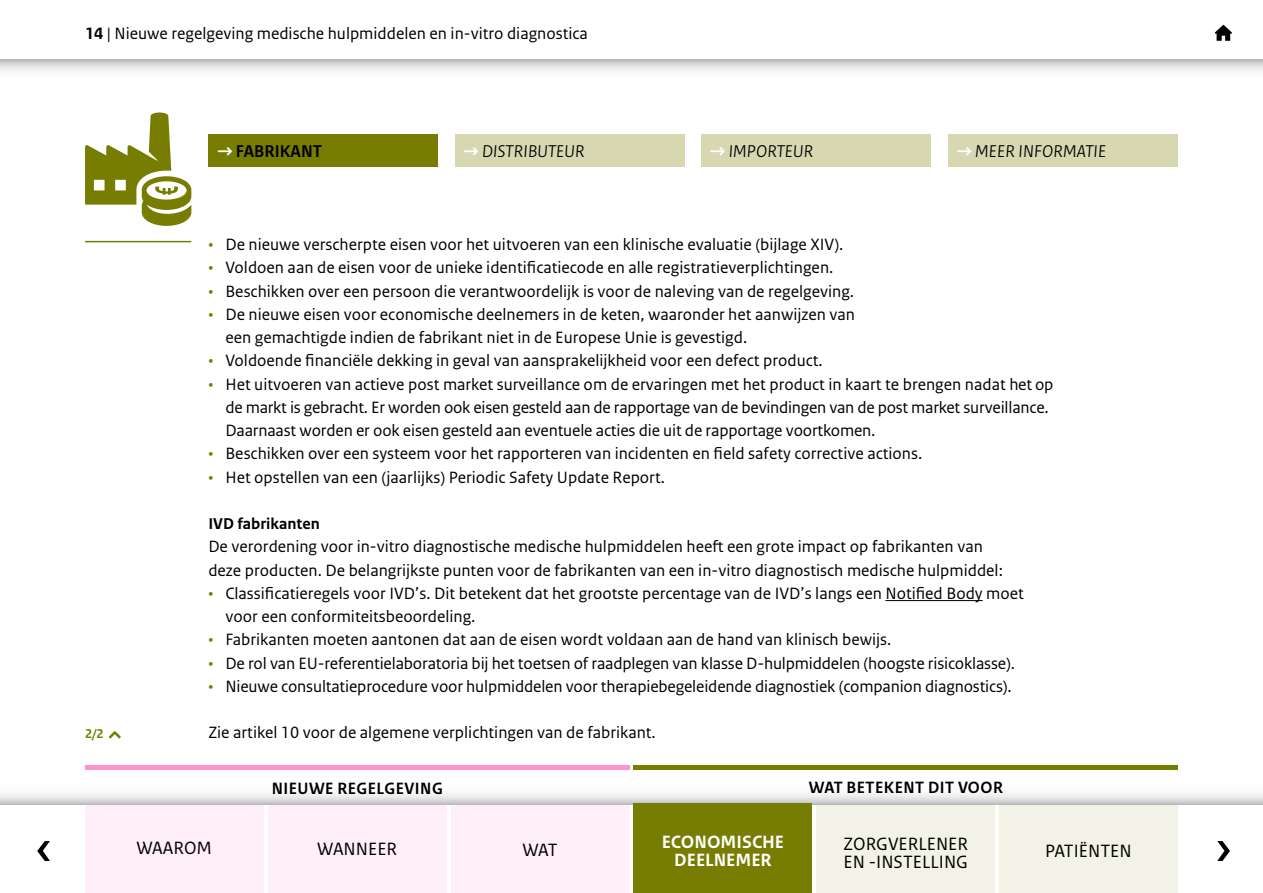
<style>
.page{position:relative;width:1263px;height:893px;background:#fff}
.page>*{position:absolute;margin:0;border:0;box-sizing:border-box;transform-origin:0 0}
.t1{font:18.75px/18px "Rijksoverheid Sans Text";color:#000}
.t2{font:700 18.75px/18px "Rijksoverheid Sans Text";color:#fff;text-align:center}
.t3{font:italic 18px "Rijksoverheid Sans Heading";letter-spacing:.01em;color:#000}
.t4{font:700 18px "Rijksoverheid Sans Heading";color:#000}
.t5{font:17.25px/23.2px "Rijksoverheid Sans Text";color:#000}
.t6{font:700 17.25px "Rijksoverheid Sans Heading";letter-spacing:.03em;color:#000}
.t7{font:700 16.5px "Rijksoverheid Sans Text";color:#000}
.t8{font:700 13.5px "Rijksoverheid Sans Text";color:#767d00}
.s1{font-weight:700}
.s2{font-family:"Rijksoverheid Sans Text";color:#fff}
.s3{font-family:"Rijksoverheid Sans Text";font-weight:700;font-style:normal;color:#fff}
.s4{color:#767d00}
</style>
<div class="page">
<div style="left:268px;top:804px;width:178px;height:89px;background:#ffeff8"></div>
<div style="left:451px;top:804px;width:178px;height:89px;background:#ffeff8"></div>
<div style="left:816px;top:804px;width:179px;height:89px;background:#f2f2e6"></div>
<div style="left:999px;top:804px;width:179px;height:89px;background:#f2f2e6"></div>
<div style="left:85px;top:804px;width:179px;height:89px;background:#ffeff8"></div>
<svg style="left:0;top:60px;width:1263px;height:11px"></svg>
<svg style="left:37px;top:841px;width:13px;height:20px"></svg>
<svg style="left:1217px;top:841px;width:13px;height:20px"></svg>
<div style="left:85px;top:766px;width:544px;height:34px;background:#ff93d0"></div>
<div style="left:634px;top:766px;width:544px;height:34px;background:#767d00"></div>
<svg style="left:0;top:770px;width:1263px;height:34px;background:#f3f3f3"></svg>
<svg style="left:1215px;top:25px;width:17px;height:16px"></svg>
<div style="left:634px;top:804px;width:178px;height:89px;background:#767d00"></div>
<hr style="left:885px;top:600px;width:98px;height:1px;background:#000">
<svg style="left:85px;top:112px;width:106px;height:114px"></svg>
<div style="left:209px;top:134px;width:229px;height:33px;background:#767d00"></div>
<div style="left:455px;top:134px;width:230px;height:33px;background:#d7d8b2"></div>
<div style="left:702px;top:134px;width:229px;height:33px;background:#d7d8b2"></div>
<svg style="left:109px;top:731px;width:12px;height:8px"></svg>
<div style="left:948px;top:134px;width:230px;height:33px;background:#d7d8b2"></div>
<hr style="left:85px;top:241px;width:106px;height:1px;background:#767d00">
<p class="t5" style="left:85px;top:22px;width:504px"><span class="s1">14</span> | Nieuwe regelgeving medische hulpmiddelen en in-vitro diagnostica</p>
<p class="t4" style="left:217px;top:141px;width:106px"><span class="s2">→</span> FABRIKANT</p>
<p class="t3" style="left:463px;top:142px;width:123px"><span class="s3">→</span> DISTRIBUTEUR</p>
<p class="t3" style="left:710px;top:142px;width:105px"><span class="s3">→</span> IMPORTEUR</p>
<p class="t3" style="left:957px;top:142px;width:151px"><span class="s3">→</span> MEER INFORMATIE</p>
<p class="t8" style="left:85px;top:726px;width:20px">2/2</p>
<p class="t5" style="left:208px;top:233px;width:637px"><span class="s4">•</span> De nieuwe verscherpte eisen voor het uitvoeren van een klinische evaluatie (bijlage XIV).</p>
<p class="t5" style="left:208px;top:256px;width:626px"><span class="s4">•</span> Voldoen aan de eisen voor de unieke identificatiecode en alle registratieverplichtingen.</p>
<p class="t5" style="left:208px;top:280px;width:647px"><span class="s4">•</span> Beschikken over een persoon die verantwoordelijk is voor de naleving van de regelgeving.</p>
<p class="t5" style="left:225px;top:303px;width:631px;text-indent:-17px"><span class="s4">•</span> De nieuwe eisen voor economische deelnemers in de keten, waaronder het aanwijzen van een gemachtigde indien de fabrikant niet in de Europese Unie is gevestigd.</p>
<p class="t5" style="left:208px;top:349px;width:616px"><span class="s4">•</span> Voldoende financiële dekking in geval van aansprakelijkheid voor een defect product.</p>
<p class="t5" style="left:225px;top:373px;width:829px;text-indent:-17px"><span class="s4">•</span> Het uitvoeren van actieve post market surveillance om de ervaringen met het product in kaart te brengen nadat het op de markt is gebracht. Er worden ook eisen gesteld aan de rapportage van de bevindingen van de post market surveillance.<br>Daarnaast worden er ook eisen gesteld aan eventuele acties die uit de rapportage voortkomen.</p>
<p class="t5" style="left:208px;top:442px;width:715px"><span class="s4">•</span> Beschikken over een systeem voor het rapporteren van incidenten en field safety corrective actions.</p>
<p class="t5" style="left:208px;top:466px;width:458px"><span class="s4">•</span> Het opstellen van een (jaarlijks) Periodic Safety Update Report.</p>
<p class="t7" style="left:208px;top:514px;width:113px">IVD fabrikanten</p>
<p class="t5" style="left:208px;top:535px;width:796px">De verordening voor in-vitro diagnostische medische hulpmiddelen heeft een grote impact op fabrikanten van deze producten. De belangrijkste punten voor de fabrikanten van een in-vitro diagnostisch medische hulpmiddel:</p>
<p class="t5" style="left:225px;top:582px;width:800px;text-indent:-17px"><span class="s4">•</span> Classificatieregels voor IVD’s. Dit betekent dat het grootste percentage van de IVD’s langs een Notified Body moet voor een conformiteitsbeoordeling.</p>
<p class="t5" style="left:208px;top:628px;width:685px"><span class="s4">•</span> Fabrikanten moeten aantonen dat aan de eisen wordt voldaan aan de hand van klinisch bewijs.</p>
<p class="t5" style="left:208px;top:652px;width:808px"><span class="s4">•</span> De rol van EU-referentielaboratoria bij het toetsen of raadplegen van klasse D-hulpmiddelen (hoogste risicoklasse).</p>
<p class="t5" style="left:208px;top:675px;width:805px"><span class="s4">•</span> Nieuwe consultatieprocedure voor hulpmiddelen voor therapiebegeleidende diagnostiek (companion diagnostics).</p>
<p class="t5" style="left:208px;top:721px;width:449px">Zie artikel 10 voor de algemene verplichtingen van de fabrikant.</p>
<p class="t6" style="left:272px;top:778px;width:172px">NIEUWE REGELGEVING</p>
<p class="t6" style="left:809px;top:777px;width:196px">WAT BETEKENT DIT VOOR</p>
<p class="t2" style="left:662px;top:833px;width:124px">ECONOMISCHE<br>DEELNEMER</p>
<p class="t1" style="left:317px;top:840px;width:81px">WANNEER</p>
<p class="t1" style="left:522px;top:841px;width:37px">WAT</p>
<p class="t1" style="left:843px;top:835px;width:126px">ZORGVERLENER<br>EN -INSTELLING</p>
<p class="t1" style="left:137px;top:839px;width:77px">WAAROM</p>
<p class="t1" style="left:1045px;top:842px;width:88px">PATIËNTEN</p>
</div>
